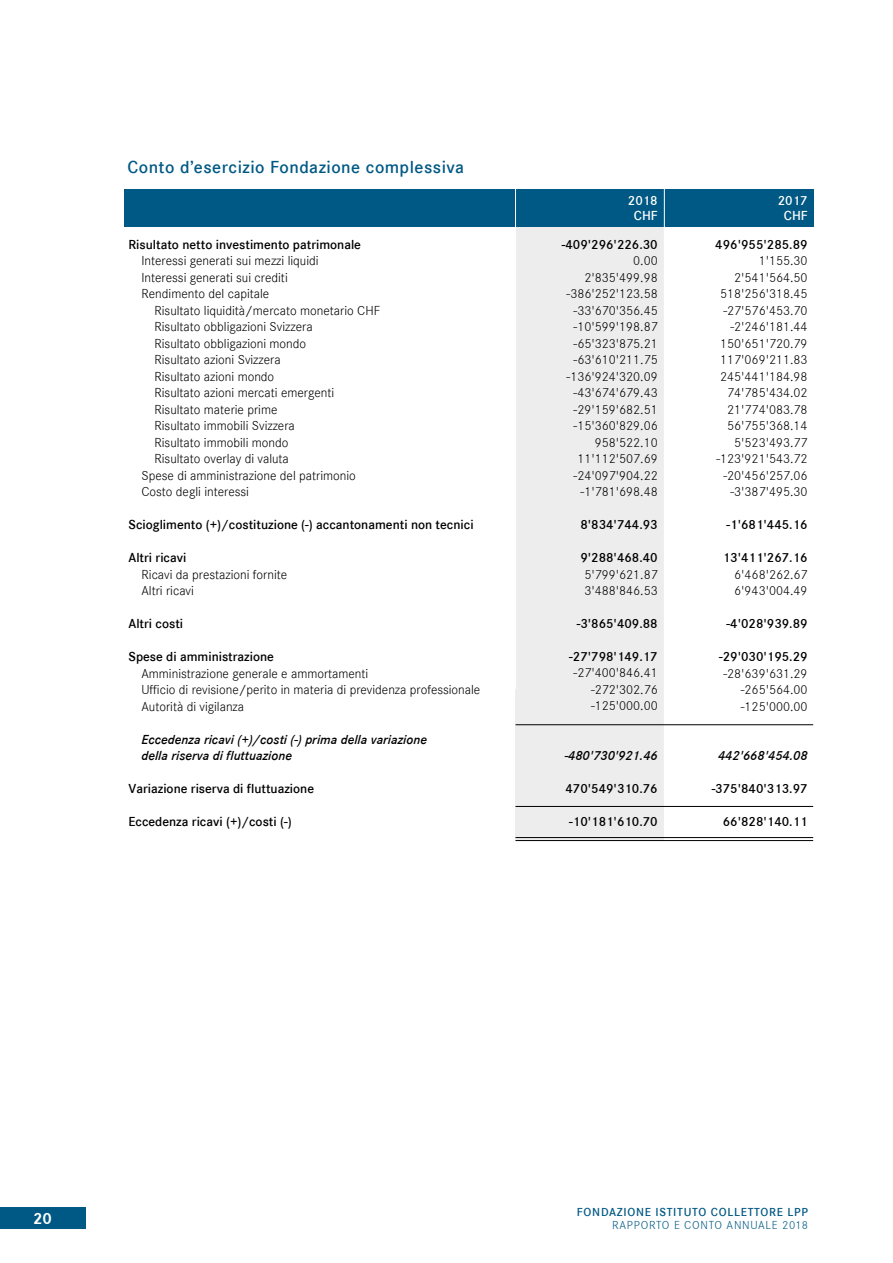
<style>
.page{position:relative;width:893px;height:1263px;background:#fff}
.page>*{position:absolute;margin:0;border:0;box-sizing:border-box;transform-origin:0 0}
.t1{font:600 18px "Corporate S";letter-spacing:.025em;color:#005984}
.t2{font:700 16.5px "Corporate S";color:#fff}
.t3{font:13.5px/16.5px "Corporate S Ligh";color:#000}
.t4{font:600 13.5px "Corporate S";color:#000}
.t5{font:italic 600 13.5px/16.5px "Corporate S";color:#000}
.t6{font:600 13.5px/14.4px "Corporate S";color:#fff;text-align:center}
.t7{font:600 12px "Corporate S";letter-spacing:.06em;color:#005984}
.t8{font:12px "Corporate S Ligh";letter-spacing:.06em;color:#005984}
</style>
<div class="page">
<div style="left:0;top:1208px;width:85px;height:21px;background:#005984"></div>
<div style="left:515px;top:226px;width:149px;height:614px;background:#ededed"></div>
<div style="left:124px;top:189px;width:689px;height:37px;background:#005984"></div>
<hr style="left:664px;top:182px;width:1px;height:620px;background:#fff">
<hr style="left:515px;top:182px;width:1px;height:507px;background:#fff">
<hr style="left:515px;top:724px;width:298px;height:1px;background:#000">
<hr style="left:515px;top:806px;width:298px;height:1px;background:#000">
<hr style="left:515px;top:837px;width:298px;height:1px;background:#000">
<hr style="left:515px;top:840px;width:298px;height:1px;background:#000">
<h1 class="t1" style="left:128px;top:157px;width:338px">Conto d’esercizio Fondazione complessiva</h1>
<p class="t4" style="left:128px;top:237px;width:234px">Risultato netto investimento patrimonale</p>
<p class="t3" style="left:141px;top:253px;width:179px">Interessi generati sui mezzi liquidi<br>Interessi generati sui crediti<br>Rendimento del capitale</p>
<p class="t3" style="left:154px;top:302px;width:227px">Risultato liquidità/mercato monetario CHF</p>
<p class="t3" style="left:154px;top:319px;width:160px">Risultato obbligazioni Svizzera</p>
<p class="t3" style="left:154px;top:335px;width:153px">Risultato obbligazioni mondo</p>
<p class="t3" style="left:154px;top:352px;width:128px">Risultato azioni Svizzera</p>
<p class="t3" style="left:154px;top:368px;width:121px">Risultato azioni mondo</p>
<p class="t3" style="left:154px;top:385px;width:181px">Risultato azioni mercati emergenti</p>
<p class="t3" style="left:154px;top:401px;width:125px">Risultato materie prime</p>
<p class="t3" style="left:154px;top:418px;width:142px">Risultato immobili Svizzera</p>
<p class="t3" style="left:154px;top:434px;width:136px">Risultato immobili mondo</p>
<p class="t3" style="left:154px;top:451px;width:136px">Risultato overlay di valuta</p>
<p class="t3" style="left:141px;top:467px;width:216px">Spese di amministrazione del patrimonio</p>
<p class="t3" style="left:141px;top:484px;width:109px">Costo degli interessi</p>
<p class="t4" style="left:128px;top:517px;width:347px">Scioglimento (+)/costituzione (-) accantonamenti non tecnici</p>
<p class="t4" style="left:128px;top:550px;width:59px">Altri ricavi</p>
<p class="t3" style="left:141px;top:566px;width:147px">Ricavi da prestazioni fornite<br>Altri ricavi</p>
<p class="t4" style="left:128px;top:616px;width:56px">Altri costi</p>
<p class="t4" style="left:128px;top:649px;width:147px">Spese di amministrazione</p>
<p class="t3" style="left:141px;top:665px;width:340px">Amministrazione generale e ammortamenti<br>Ufficio di revisione/perito in materia di previdenza professionale<br>Autorità di vigilanza</p>
<p class="t5" style="left:141px;top:731px;width:287px">Eccedenza ricavi (+)/costi (-) prima della variazione della riserva di fluttuazione</p>
<p class="t4" style="left:128px;top:781px;width:187px">Variazione riserva di fluttuazione</p>
<p class="t4" style="left:128px;top:814px;width:165px">Eccedenza ricavi (+)/costi (-)</p>
<p class="t6" style="left:628px;top:194px;width:31px">2018<br>CHF</p>
<p class="t6" style="left:778px;top:194px;width:31px">2017<br>CHF</p>
<p class="t4" style="left:562px;top:236px;width:97px">-409'296'226.30</p>
<p class="t3" style="left:567px;top:252px;width:93px;text-align:right">0.00<br>2'835'499.98 -386'252'123.58 -33'670'356.45 -10'599'198.87 -65'323'875.21 -63'610'211.75 -136'924'320.09 -43'674'679.43 -29'159'682.51 -15'360'829.06<br>958'522.10<br>11'112'507.69 -24'097'904.22 -1'781'698.48</p>
<p class="t4" style="left:580px;top:517px;width:79px">8'834'744.93</p>
<p class="t4" style="left:580px;top:550px;width:79px">9'288'468.40</p>
<p class="t3" style="left:584px;top:566px;width:75px">5'799'621.87<br>3'488'846.53</p>
<p class="t4" style="left:577px;top:616px;width:82px">-3'865'409.88</p>
<p class="t4" style="left:569px;top:649px;width:90px">-27'798'149.17</p>
<p class="t3" style="left:591px;top:665px;width:68px;text-align:justify;text-indent:-17px">-27'400'846.41 -272'302.76 -125'000.00</p>
<p class="t5" style="left:565px;top:747px;width:95px">-480'730'921.46</p>
<p class="t4" style="left:565px;top:781px;width:94px">470'549'310.76</p>
<p class="t4" style="left:569px;top:814px;width:90px">-10'181'610.70</p>
<p class="t4" style="left:715px;top:237px;width:94px">496'955'285.89</p>
<p class="t3" style="left:716px;top:253px;width:93px;text-align:right">1'155.30<br>2'541'564.50<br>518'256'318.45 -27'576'453.70 -2'246'181.44<br>150'651'720.79<br>117'069'211.83<br>245'441'184.98<br>74'785'434.02<br>21'774'083.78<br>56'755'368.14<br>5'523'493.77 -123'921'543.72 -20'456'257.06 -3'387'495.30</p>
<p class="t4" style="left:727px;top:517px;width:82px">-1'681'445.16</p>
<p class="t4" style="left:723px;top:550px;width:86px">13'411'267.16</p>
<p class="t3" style="left:734px;top:566px;width:75px">6'468'262.67<br>6'943'004.49</p>
<p class="t4" style="left:727px;top:616px;width:82px">-4'028'939.89</p>
<p class="t4" style="left:719px;top:649px;width:90px">-29'030'195.29</p>
<p class="t3" style="left:741px;top:665px;width:68px;text-align:justify;text-indent:-17px">-28'639'631.29 -265'564.00 -125'000.00</p>
<p class="t5" style="left:718px;top:748px;width:91px">442'668'454.08</p>
<p class="t4" style="left:712px;top:781px;width:97px">-375'840'313.97</p>
<p class="t4" style="left:723px;top:814px;width:86px">66'828'140.11</p>
<p class="t2" style="left:33px;top:1209px;width:20px">20</p>
<p class="t7" style="left:577px;top:1205px;width:233px">FONDAZIONE ISTITUTO COLLETTORE LPP</p>
<p class="t8" style="left:612px;top:1218px;width:197px">RAPPORTO E CONTO ANNUALE 2018</p>
</div>
